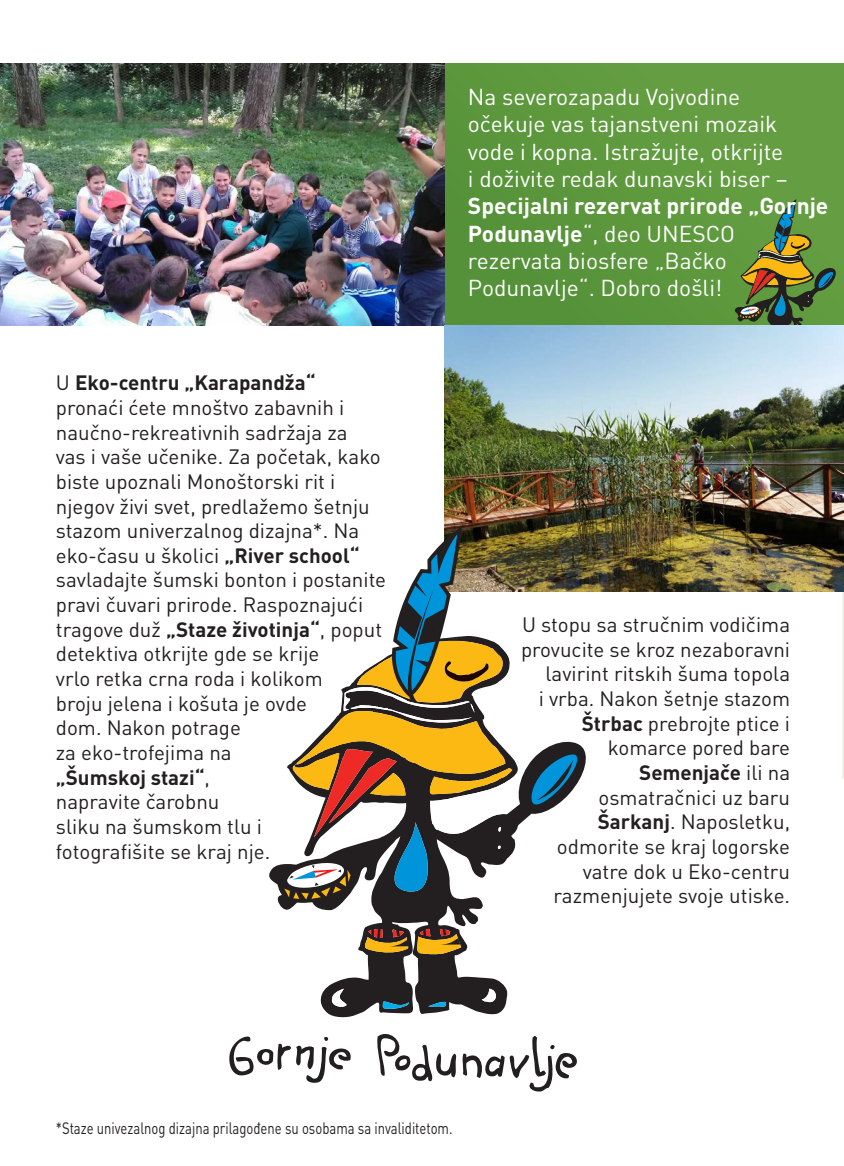
<style>
.page{position:relative;width:844px;height:1166px;background:#fff}
.page>*{position:absolute;margin:0;border:0;box-sizing:border-box;transform-origin:0 0}
.t1{font:22.75px/27.3px "DIN Pro";color:#fff}
.t2{font:20.47px/24.7px "DIN Pro";color:#231f20}
.t3{font:16.28px "DIN Pro";color:#231f20;scale:.8 1}
.s1{font-weight:700}
</style>
<div class="page">
<hr style="left:843px;top:919px;width:1px;height:247px;background:#fdb913">
<hr style="left:842px;top:63px;width:1px;height:716px;background:#f2f0e9">
<div style="left:444px;top:64px;width:399px;height:261px;background:#5d983d"></div>
<img style="left:0;top:64px;width:444px;height:261px">
<svg style="left:734px;top:200px;width:102px;height:125px"></svg>
<img style="left:444px;top:325px;width:399px;height:266px">
<svg style="left:229px;top:1036px;width:122px;height:47px"></svg>
<svg style="left:377px;top:1034px;width:200px;height:58px"></svg>
<svg style="left:320px;top:911px;width:188px;height:107px"></svg>
<svg style="left:481px;top:989px;width:17px;height:14px"></svg>
<svg style="left:428px;top:1002px;width:19px;height:6px"></svg>
<svg style="left:382px;top:1001px;width:27px;height:9px"></svg>
<svg style="left:330px;top:989px;width:16px;height:19px"></svg>
<svg style="left:364px;top:924px;width:97px;height:31px;background:#8a6834"></svg>
<svg style="left:269px;top:530px;width:321px;height:381px"></svg>
<p class="t2" style="left:56px;top:370px;width:332px">U <span class="s1">Eko-centru „Karapandža“ </span>pronaći ćete mnoštvo zabavnih i naučno-rekreativnih sadržaja za<br>vas i vaše učenike. Za početak, kako biste upoznali Monoštorski rit i njegov živi svet, predlažemo šetnju stazom univerzalnog dizajna*. Na eko-času u školici <span class="s1">„River school“ </span>savladajte šumski bonton i postanite pravi čuvari prirode. Raspoznajući tragove duž <span class="s1">„Staze životinja“</span>, poput detektiva otkrijte gde se krije<br>vrlo retka crna roda i kolikom<br>broju jelena i košuta je ovde<br>dom. Nakon potrage<br>za eko-trofejima na<br><span class="s1">„Šumskoj stazi“</span>,<br>napravite čarobnu<br>sliku na šumskom tlu i<br>fotografišite se kraj nje.</p>
<p class="t1" style="left:468px;top:82px;width:321px">Na severozapadu Vojvodine očekuje vas tajanstveni mozaik vode i kopna. Istražujte, otkrijte i doživite redak dunavski biser –</p>
<p class="t1" style="left:468px;top:192px;width:362px"><span class="s1">Specijalni rezervat prirode „Gornje<br>Podunavlje</span>“, deo UNESCO rezervata biosfere „Bačko<br>Podunavlje“. Dobro došli!</p>
<p class="t2" style="left:521px;top:611px;width:270px;text-align:right">U stopu sa stručnim vodičima provucite se kroz nezaboravni lavirint ritskih šuma topola<br>i vrba. Nakon šetnje stazom<br><span class="s1">Štrbac</span> prebrojte ptice i komarce pored bare<br><span class="s1">Semenjače</span> ili na osmatračnici uz baru<br><span class="s1">Šarkanj</span>. Naposletku, odmorite se kraj logorske vatre dok u Eko-centru razmenjujete svoje utiske.</p>
<p class="t3" style="left:56px;top:1117px;width:497px">*Staze univezalnog dizajna prilagođene su osobama sa invaliditetom.</p>
</div>
